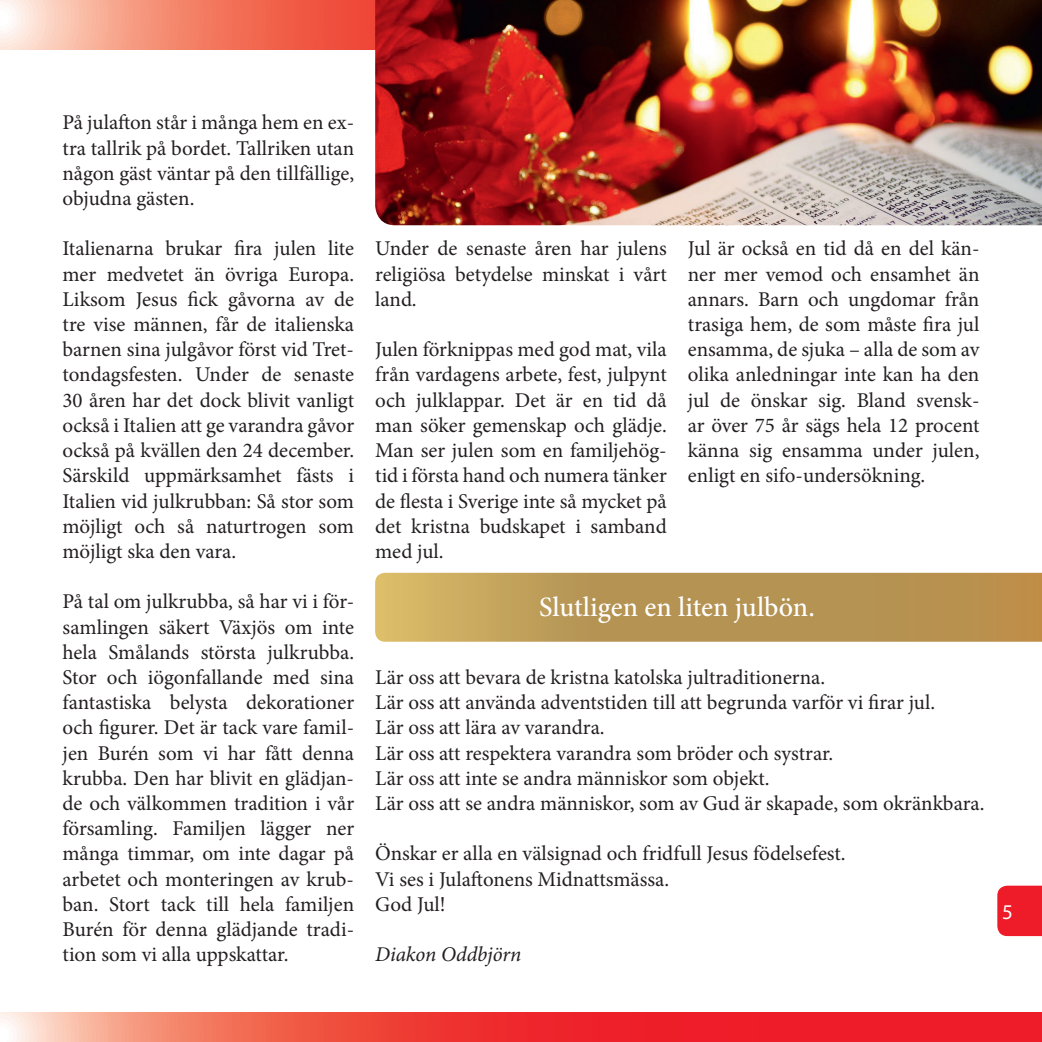
<style>
.page{position:relative;width:1042px;height:1042px;background:#fff}
.page>*{position:absolute;margin:0;border:0;box-sizing:border-box;transform-origin:0 0}
.t1{font:500 28px "Minion Pro";color:#fff}
.t2{font:21px/25.2px "Minion Pro";color:#231f20;text-align:justify}
.t3{font:italic 21px "Minion Pro";letter-spacing:-.005em;color:#231f20}
.t4{font:21px "Myriad Pro";color:#fff}
</style>
<div class="page">
<svg style="left:0;top:0;width:375px;height:50px;background:#f48c77"></svg>
<svg style="left:0;top:1012px;width:1042px;height:30px;background:#f04846"></svg>
<svg style="left:375px;top:573px;width:667px;height:69px;background:#bc9956"></svg>
<img style="left:375px;top:0;width:667px;height:225px">
<div style="left:997px;top:885px;width:45px;height:51px;background:#ee1c28"></div>
<p class="t2" style="left:63px;top:110px;width:293px">På julafton står i många hem en ex&shy;tra tallrik på bordet. Tallriken utan någon gäst väntar på den tillfällige, objudna gästen.</p>
<p class="t2" style="left:63px;top:236px;width:293px">Italienarna brukar fira julen lite mer medvetet än övriga Europa.<br>Liksom Jesus fick gåvorna av de tre vise männen, får de italienska barnen sina julgåvor först vid Tret&shy;tondagsfesten. Under de senaste 30 åren har det dock blivit vanligt också i Italien att ge varandra gåvor också på kvällen den 24 december.<br>Särskild uppmärksamhet fästs i Italien vid julkrubban: Så stor som möjligt och så naturtrogen som möjligt ska den vara.</p>
<p class="t2" style="left:63px;top:589px;width:293px">På tal om julkrubba, så har vi i för&shy;samlingen säkert Växjös om inte hela Smålands största julkrubba.<br>Stor och iögonfallande med sina fantastiska belysta dekorationer och figurer. Det är tack vare famil&shy;jen Burén som vi har fått denna krubba. Den har blivit en glädjan&shy;de och välkommen tradition i vår församling. Familjen lägger ner många timmar, om inte dagar på arbetet och monteringen av krub&shy;ban. Stort tack till hela familjen Burén för denna glädjande tradi&shy;tion som vi alla uppskattar.</p>
<p class="t2" style="left:375px;top:236px;width:293px">Under de senaste åren har julens religiösa betydelse minskat i vårt land.</p>
<p class="t2" style="left:375px;top:337px;width:293px">Julen förknippas med god mat, vila från vardagens arbete, fest, julpynt och julklappar. Det är en tid då man söker gemenskap och glädje.<br>Man ser julen som en familjehög&shy;tid i första hand och numera tänker de flesta i Sverige inte så mycket på det kristna budskapet i samband med jul.</p>
<p class="t2" style="left:688px;top:236px;width:293px">Jul är också en tid då en del kän&shy;ner mer vemod och ensamhet än annars. Barn och ungdomar från trasiga hem, de som måste fira jul ensamma, de sjuka – alla de som av olika anledningar inte kan ha den jul de önskar sig. Bland svensk&shy;ar över 75 år sägs hela 12 procent känna sig ensamma under julen, enligt en sifo-undersökning.</p>
<h1 class="t1" style="left:539px;top:588px;width:277px">Slutligen en liten julbön.</h1>
<p class="t2" style="left:375px;top:665px;width:611px;text-align:left">Lär oss att bevara de kristna katolska jultraditionerna.<br>Lär oss att använda adventstiden till att begrunda varför vi firar jul.<br>Lär oss att lära av varandra.<br>Lär oss att respektera varandra som bröder och systrar.<br>Lär oss att inte se andra människor som objekt.<br>Lär oss att se andra människor, som av Gud är skapade, som okränkbara.</p>
<p class="t2" style="left:375px;top:841px;width:472px;text-align:left">Önskar er alla en välsignad och fridfull Jesus födelsefest.<br>Vi ses i Julaftonens Midnattsmässa.<br>God Jul!</p>
<p class="t3" style="left:375px;top:940px;width:148px">Diakon Oddbjörn</p>
<p class="t4" style="left:1002px;top:899px;width:12px">5</p>
</div>
